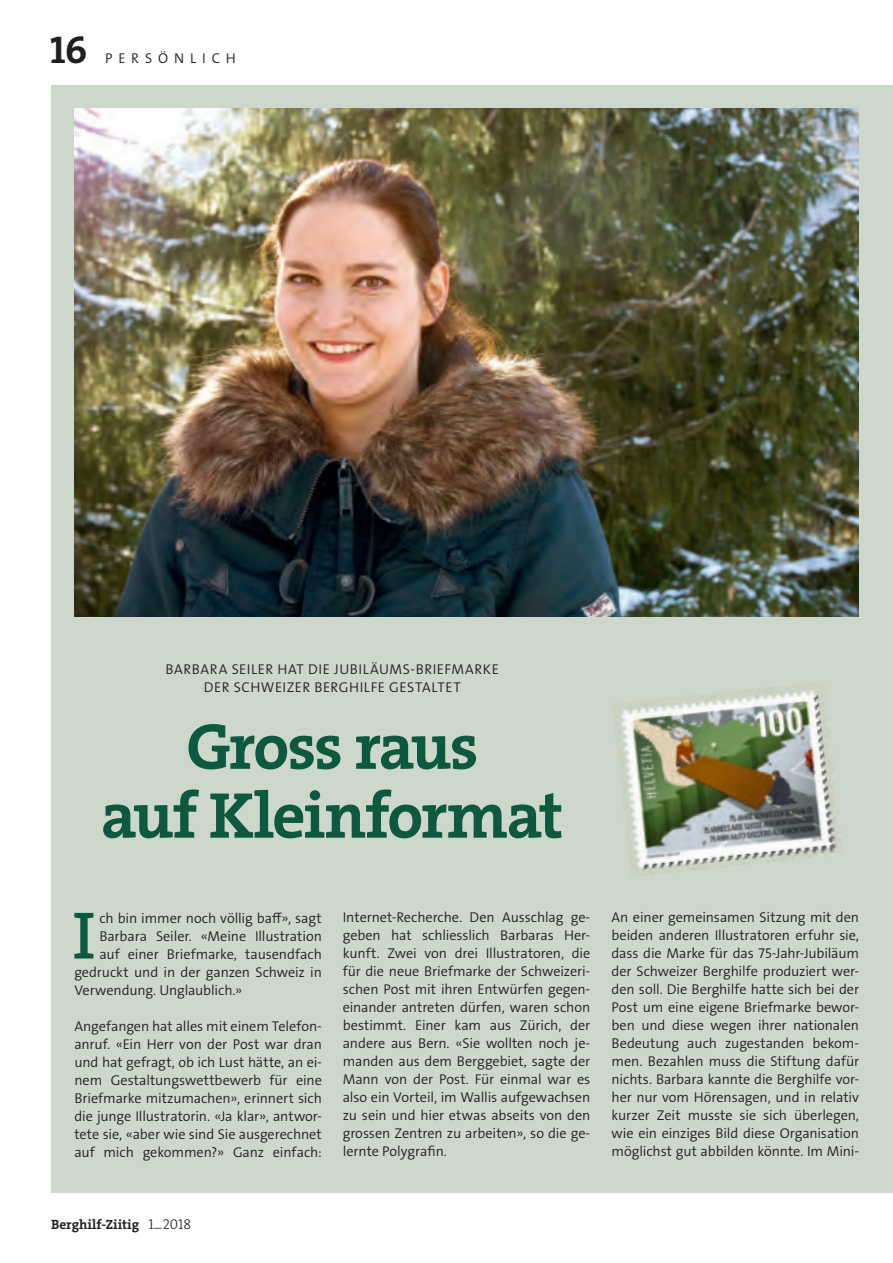
<style>
.page{position:relative;width:893px;height:1263px;background:#fff}
.page>*{position:absolute;margin:0;border:0;box-sizing:border-box;transform-origin:0 0}
.t1{font:67.65px "The Serif LP6 Se Bld";color:#0d593f}
.t2{font:65.4px/68.8px "The Serif LP7 Bl 1";letter-spacing:-.035em;color:#0d593f;text-align:center}
.t3{font:39px "The Serif LP7 Bl 1";color:#231f20}
.t4{font:14.25px/18px "The Sans LP4 Se Li 1";letter-spacing:-.005em;color:#231f20;text-align:justify}
.t5{font:14.25px/18px "The Sans LP4 Se Li 1";letter-spacing:.04em;color:#231f20;text-align:center}
.t6{font:14.25px "The Sans LP4 Se Li 1";letter-spacing:.415em;color:#231f20}
.t7{font:13.5px "The Serif LP7 Bld";color:#231f20}
.s1{font-family:"The Serif LP3 Lig";font-size:14.25px}
</style>
<div class="page">
<div style="left:51px;top:85px;width:842px;height:1107px;background:#cdd7cc"></div>
<img style="left:74px;top:109px;width:785px;height:507px">
<img style="left:615px;top:683px;width:227px;height:193px">
<h3 class="t3" style="left:50px;top:24px;width:39px">16</h3>
<p class="t6" style="left:105px;top:49px;width:132px">PERSÖNLICH</p>
<p class="t5" style="left:166px;top:660px;width:335px">BARBARA SEILER HAT DIE JUBILÄUMS-BRIEFMARKE<br>DER SCHWEIZER BERGHILFE GESTALTET</p>
<h2 class="t2" style="left:101px;top:712px;width:464px">Gross raus<br>auf Kleinformat</h2>
<h1 class="t1" style="left:73px;top:891px;width:24px">I</h1>
<p class="t4" style="left:99px;top:909px;width:224px">ch bin immer noch völlig baff», sagt</p>
<p class="t4" style="left:99px;top:927px;width:224px">Barbara Seiler. «Meine Illustration</p>
<p class="t4" style="left:99px;top:945px;width:224px">auf einer Briefmarke, tausendfach</p>
<p class="t4" style="left:74px;top:963px;width:249px">gedruckt und in der ganzen Schweiz in</p>
<p class="t4" style="left:74px;top:981px;width:169px">Verwendung. Unglaublich.»</p>
<p class="t4" style="left:74px;top:1017px;width:249px">Angefangen hat alles mit einem Telefon&shy;anruf. «Ein Herr von der Post war dran und hat gefragt, ob ich Lust hätte, an ei&shy;nem Gestaltungswettbewerb für eine Briefmarke mitzumachen», erinnert sich die junge Illustratorin. «Ja klar», antwor&shy;tete sie, «aber wie sind Sie ausgerechnet auf mich gekommen?» Ganz einfach:</p>
<p class="t4" style="left:343px;top:909px;width:249px">Internet-Recherche. Den Ausschlag ge&shy;geben hat schliesslich Barbaras Her&shy;kunft. Zwei von drei Illustratoren, die für die neue Briefmarke der Schweizeri&shy;schen Post mit ihren Entwürfen gegen&shy;einander antreten dürfen, waren schon bestimmt. Einer kam aus Zürich, der andere aus Bern. «Sie wollten noch je&shy;manden aus dem Berggebiet, sagte der Mann von der Post. Für einmal war es also ein Vorteil, im Wallis aufgewachsen zu sein und hier etwas abseits von den grossen Zentren zu arbeiten», so die ge&shy;lernte Polygrafin.</p>
<p class="t4" style="left:612px;top:909px;width:249px">An einer gemeinsamen Sitzung mit den beiden anderen Illustratoren erfuhr sie, dass die Marke für das 75-Jahr-Jubiläum der Schweizer Berghilfe produziert wer&shy;den soll. Die Berghilfe hatte sich bei der Post um eine eigene Briefmarke bewor&shy;ben und diese wegen ihrer nationalen Bedeutung auch zugestanden bekom&shy;men. Bezahlen muss die Stiftung dafür nichts. Barbara kannte die Berghilfe vor&shy;her nur vom Hörensagen, und in relativ kurzer Zeit musste sie sich überlegen, wie ein einziges Bild diese Organisation möglichst gut abbilden könnte. Im Mini-</p>
<p class="t7" style="left:51px;top:1215px;width:142px">Berghilf-Ziitig <span class="s1">1</span><sup>_</sup><span class="s1">2018</span></p>
</div>
